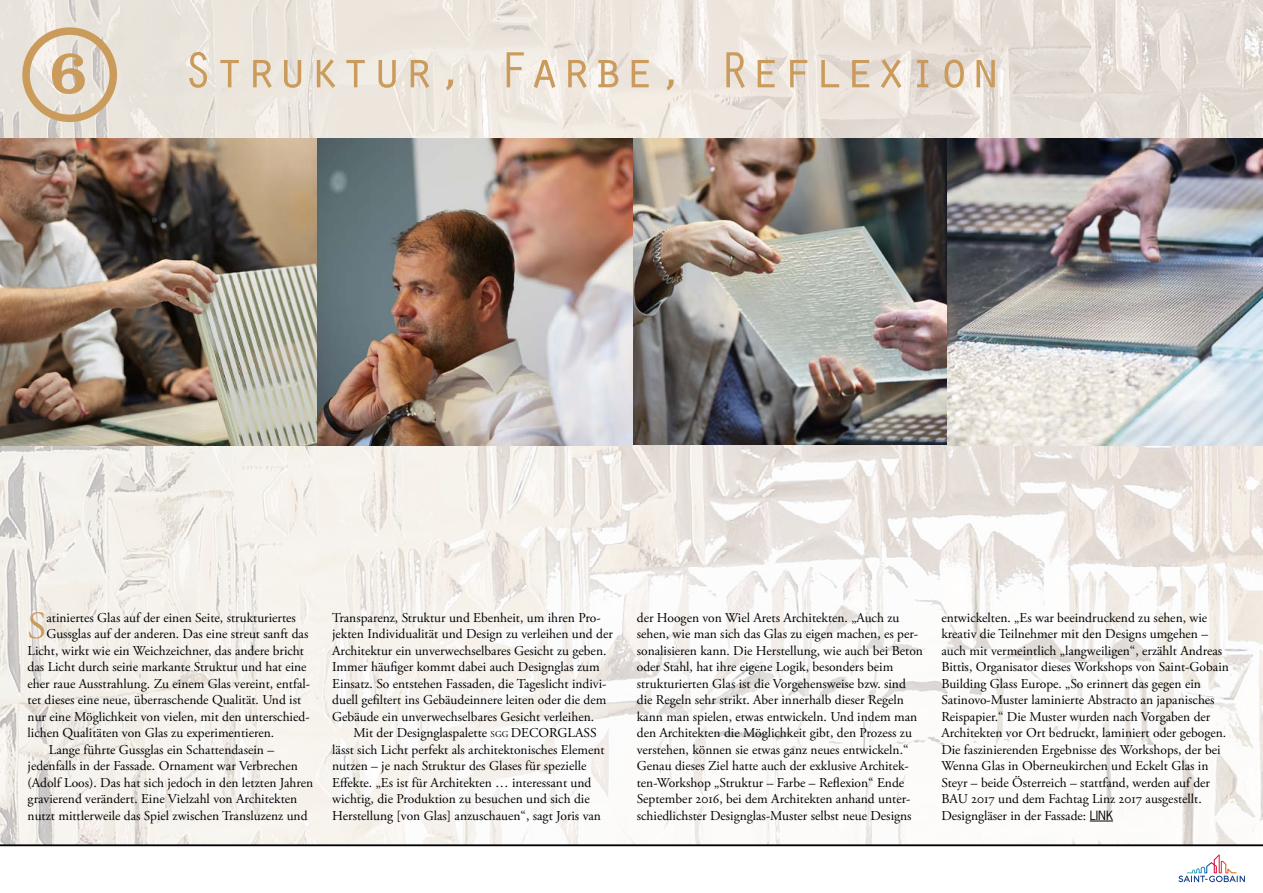
<style>
.page{position:relative;width:1263px;height:893px;background:#fff}
.page>*{position:absolute;margin:0;border:0;box-sizing:border-box;transform-origin:0 0}
.t1{font:63px "Clarendon BT";color:#cb9b5c}
.t2{font:52.5px "Orator Std";color:#cb9b5c}
.t3{font:38.4px "Adobe Garamond Pro";color:#cb9b5c}
.t4{font:13.5px/16.5px "Adobe Garamond Pro";color:#000}
.s1{font-size:9px}
.s2{font-family:"News Gothic";font-size:12px}
</style>
<div class="page">
<img style="left:0;top:0;width:1263px;height:845px">
<div style="left:22px;top:27px;width:95px;height:95px;border:8px solid #cb9b5c;border-radius:50%"></div>
<svg style="left:1090px;top:821px;width:23px;height:1px"></svg>
<img style="left:632px;top:139px;width:630px;height:306px">
<img style="left:1px;top:139px;width:631px;height:306px">
<svg style="left:1178px;top:854px;width:67px;height:28px"></svg>
<hr style="left:0;top:845px;width:1263px;height:1px;background:#000">
<h1 class="t1" style="left:48px;top:32px;width:41px">6</h1>
<h2 class="t2" style="left:182px;top:32px;width:821px">Struktur, Farbe, Reflexion</h2>
<h3 class="t3" style="left:28px;top:603px;width:20px">S</h3>
<p class="t4" style="left:46px;top:610px;width:251px">atiniertes Glas auf der einen Seite, strukturiertes</p>
<p class="t4" style="left:46px;top:626px;width:264px">Gussglas auf der anderen. Das eine streut sanft das</p>
<p class="t4" style="left:28px;top:643px;width:278px">Licht, wirkt wie ein Weichzeichner, das andere bricht</p>
<p class="t4" style="left:28px;top:659px;width:280px">das Licht durch seine markante Struktur und hat eine</p>
<p class="t4" style="left:28px;top:676px;width:284px">eher raue Ausstrahlung. Zu einem Glas vereint, entfal-</p>
<p class="t4" style="left:28px;top:692px;width:275px">tet dieses eine neue, überraschende Qualität. Und ist</p>
<p class="t4" style="left:28px;top:709px;width:283px">nur eine Möglichkeit von vielen, mit den unterschied-</p>
<p class="t4" style="left:28px;top:725px;width:248px">lichen Qualitäten von Glas zu experimentieren.</p>
<p class="t4" style="left:49px;top:742px;width:227px">Lange führte Gussglas ein Schattendasein –</p>
<p class="t4" style="left:28px;top:758px;width:272px">jedenfalls in der Fassade. Ornament war Verbrechen</p>
<p class="t4" style="left:28px;top:775px;width:287px">(Adolf Loos). Das hat sich jedoch in den letzten Jahren</p>
<p class="t4" style="left:28px;top:791px;width:271px">gravierend verändert. Eine Vielzahl von Architekten</p>
<p class="t4" style="left:28px;top:808px;width:281px">nutzt mittlerweile das Spiel zwischen Transluzenz und</p>
<p class="t4" style="left:332px;top:610px;width:282px">Transparenz, Struktur und Ebenheit, um ihren Pro&shy;jekten Individualität und Design zu verleihen und der Architektur ein unverwechselbares Gesicht zu geben.<br>Immer häufiger kommt dabei auch Designglas zum Einsatz. So entstehen Fassaden, die Tageslicht indivi&shy;duell gefiltert ins Gebäudeinnere leiten oder die dem Gebäude ein unverwechselbares Gesicht verleihen.</p>
<p class="t4" style="left:332px;top:725px;width:274px;text-indent:21px">Mit der Designglaspalette <span class="s1">SGG</span> DECORGLASS lässt sich Licht perfekt als architektonisches Element nutzen – je nach Struktur des Glases für spezielle Effekte. „Es ist für Architekten … interessant und wichtig, die Produktion zu besuchen und sich die Herstellung [von Glas] anzuschauen“, sagt Joris van</p>
<p class="t4" style="left:637px;top:610px;width:288px">der Hoogen von Wiel Arets Architekten. „Auch zu sehen, wie man sich das Glas zu eigen machen, es per&shy;sonalisieren kann. Die Herstellung, wie auch bei Beton oder Stahl, hat ihre eigene Logik, besonders beim strukturierten Glas ist die Vorgehensweise bzw. sind die Regeln sehr strikt. Aber innerhalb dieser Regeln kann man spielen, etwas entwickeln. Und indem man den Architekten die Möglichkeit gibt, den Prozess zu verstehen, können sie etwas ganz neues entwickeln.“ Genau dieses Ziel hatte auch der exklusive Architek&shy;ten-Workshop „Struktur – Farbe – Reflexion“ Ende September 2016, bei dem Architekten anhand unter&shy;schiedlichster Designglas-Muster selbst neue Designs</p>
<p class="t4" style="left:941px;top:610px;width:289px">entwickelten. „Es war beeindruckend zu sehen, wie kreativ die Teilnehmer mit den Designs umgehen – auch mit vermeintlich „langweiligen“, erzählt Andreas Bittis, Organisator dieses Workshops von Saint-Gobain Building Glass Europe. „So erinnert das gegen ein Satinovo-Muster laminierte Abstracto an japanisches Reispapier.“ Die Muster wurden nach Vorgaben der Architekten vor Ort bedruckt, laminiert oder gebogen.<br>Die faszinierenden Ergebnisse des Workshops, der bei Wenna Glas in Oberneukirchen und Eckelt Glas in Steyr – beide Österreich – stattfand, werden auf der BAU 2017 und dem Fachtag Linz 2017 ausgestellt.<br>Designgläser in der Fassade: <span class="s2">LINK</span></p>
</div>
